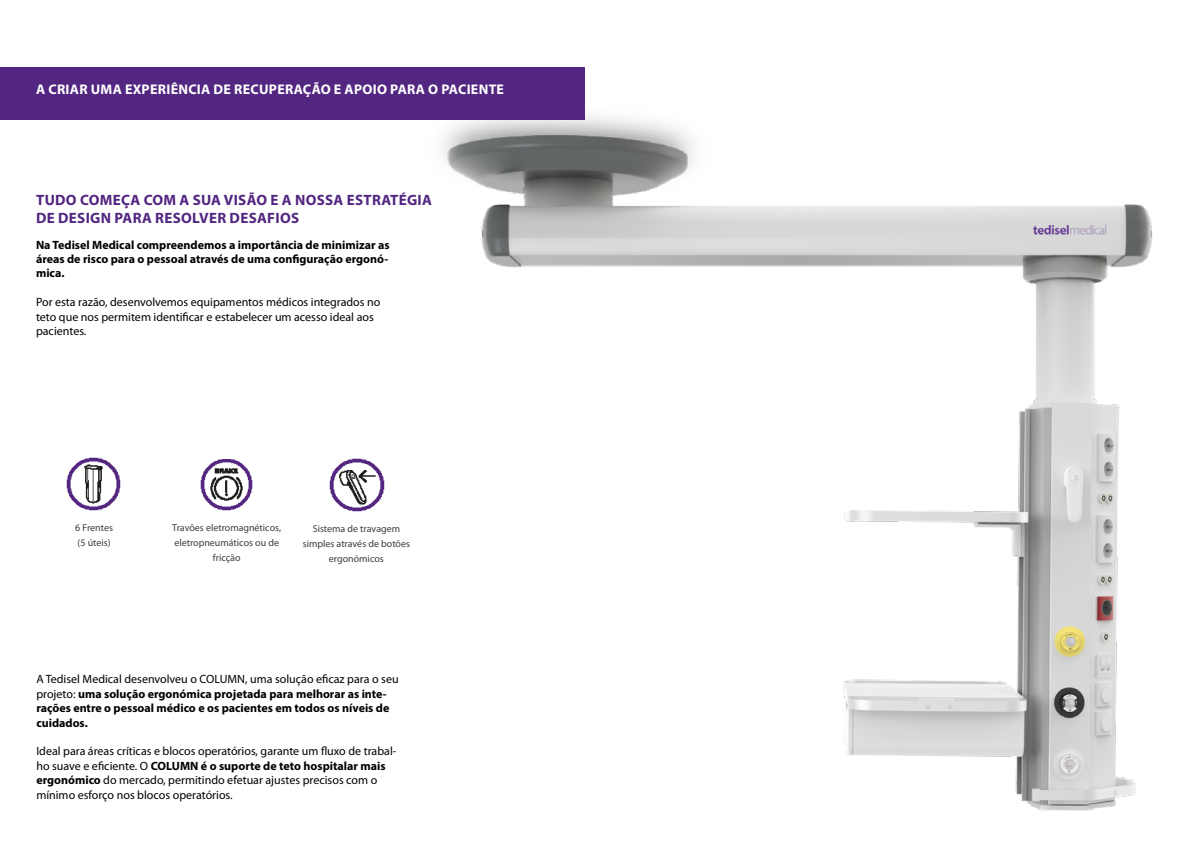
<style>
.page{position:relative;width:1191px;height:842px;background:#fff}
.page>*{position:absolute;margin:0;border:0;box-sizing:border-box;transform-origin:0 0}
.t1{font:700 15px/18px "Myriad Pro";letter-spacing:.02em;color:#522681}
.t2{font:700 14px "Myriad Pro";letter-spacing:.02em;color:#fff}
.t3{font:12px/14.4px "Myriad Pro";color:#000}
.t4{font:700 12px/14.4px "Myriad Pro";color:#000;text-align:justify}
.t5{font:10px/15px "Myriad Pro";color:#3c3c3b;text-align:center}
.s1{font-weight:400}
.s2{font-weight:700}
</style>
<div class="page">
<img style="left:443px;top:84px;width:710px;height:727px">
<div style="left:0;top:67px;width:584px;height:53px;background:#522681"></div>
<img style="left:67px;top:458px;width:53px;height:52px">
<img style="left:200px;top:460px;width:52px;height:51px">
<img style="left:329px;top:459px;width:55px;height:53px">
<p class="t2" style="left:36px;top:80px;width:469px">A CRIAR UMA EXPERIÊNCIA DE RECUPERAÇÃO E APOIO PARA O PACIENTE</p>
<p class="t1" style="left:36px;top:190px;width:397px">TUDO COMEÇA COM A SUA VISÃO E A NOSSA ESTRATÉGIA<br>DE DESIGN PARA RESOLVER DESAFIOS</p>
<p class="t4" style="left:36px;top:237px;width:355px">Na Tedisel Medical compreendemos a importância de minimizar as áreas de risco para o pessoal através de uma configuração ergonó&shy;mica.</p>
<p class="t3" style="left:36px;top:295px;width:346px">Por esta razão, desenvolvemos equipamentos médicos integrados no teto que nos permitem identificar e estabelecer um acesso ideal aos pacientes.</p>
<p class="t5" style="left:75px;top:520px;width:39px;text-align:left">6 Frentes (5 úteis)</p>
<p class="t5" style="left:172px;top:520px;width:110px">Travões eletromagnéticos, eletropneumáticos ou de fricção</p>
<p class="t5" style="left:303px;top:521px;width:109px">Sistema de travagem simples através de botões ergonómicos</p>
<p class="t4" style="left:36px;top:672px;width:364px;text-align:left"><span class="s1">A Tedisel Medical desenvolveu o COLUMN, uma solução eficaz para o seu projeto:</span> uma solução ergonómica projetada para melhorar as inte&shy;rações entre o pessoal médico e os pacientes em todos os níveis de cuidados.</p>
<p class="t3" style="left:36px;top:744px;width:362px">Ideal para áreas críticas e blocos operatórios, garante um fluxo de trabal&shy;ho suave e eficiente. O <span class="s2">COLUMN é o suporte de teto hospitalar mais ergonómico</span> do mercado, permitindo efetuar ajustes precisos com o mínimo esforço nos blocos operatórios.</p>
</div>
